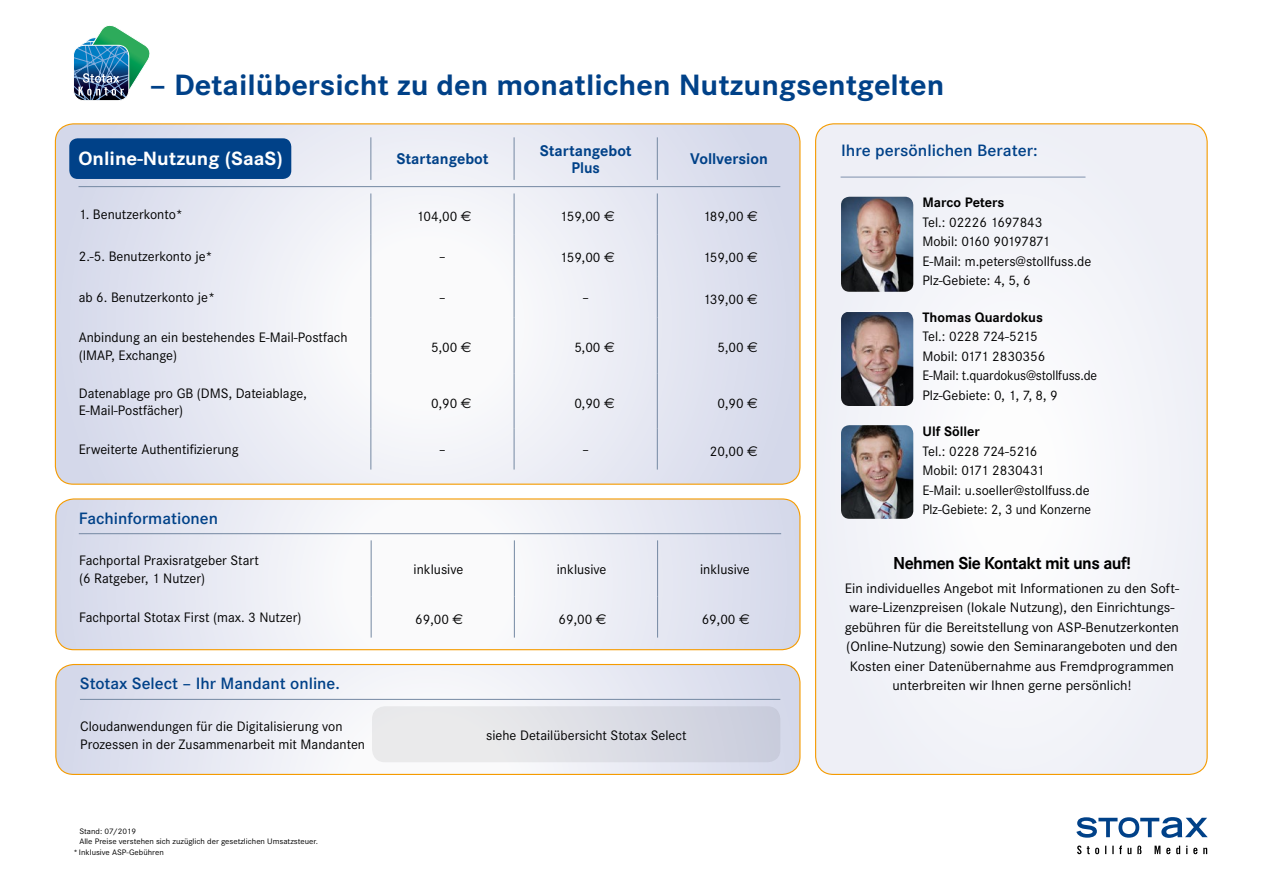
<style>
.page{position:relative;width:1263px;height:893px;background:#fff}
.page>*{position:absolute;margin:0;border:0;box-sizing:border-box;transform-origin:0 0}
.t1{font:700 30.6px "Corporate S";color:#004188;scale:1.05 1}
.t2{font:700 19.95px "Corporate S";color:#fff;scale:1.05 1}
.t3{font:700 18px "Corporate S";letter-spacing:-.03em;color:#000}
.t4{font:600 17.1px "Corporate S";color:#004188}
.t5{font:600 17.1px "Corporate S";color:#004188;scale:1.05 1}
.t6{font:700 16.05px/16.5px "Corporate S";color:#004188;text-align:center}
.t7{font:14.25px/19.5px "Corporate S";color:#000}
.t8{font:14.25px/19.5px "Corporate S";color:#000;text-align:center;scale:1.04 1}
.t9{font:700 14.25px "Corporate S";color:#000}
.t10{font:8.25px "Corporate S";color:#000;scale:1.07 1}
.s1{font-family:"Euro Sans Std"}
</style>
<div class="page">
<svg style="left:1076px;top:817px;width:132px;height:21px"></svg>
<svg style="left:1077px;top:845px;width:130px;height:9px"></svg>
<svg style="left:55px;top:124px;width:745px;height:360px"></svg>
<hr style="left:370px;top:137px;width:1px;height:43px;background:#7488a2">
<hr style="left:514px;top:137px;width:1px;height:43px;background:#7488a2">
<hr style="left:657px;top:137px;width:1px;height:43px;background:#7488a2">
<hr style="left:79px;top:186px;width:701px;height:1px;background:#7488a2">
<hr style="left:370px;top:193px;width:1px;height:42px;background:#7488a2">
<hr style="left:514px;top:193px;width:1px;height:42px;background:#7488a2">
<hr style="left:657px;top:193px;width:1px;height:42px;background:#7488a2">
<hr style="left:370px;top:235px;width:1px;height:41px;background:#7488a2">
<hr style="left:370px;top:276px;width:1px;height:41px;background:#7488a2">
<hr style="left:370px;top:317px;width:1px;height:56px;background:#7488a2">
<hr style="left:370px;top:373px;width:1px;height:55px;background:#7488a2">
<hr style="left:370px;top:428px;width:1px;height:42px;background:#7488a2">
<hr style="left:514px;top:235px;width:1px;height:41px;background:#7488a2">
<hr style="left:657px;top:235px;width:1px;height:41px;background:#7488a2">
<hr style="left:514px;top:276px;width:1px;height:41px;background:#7488a2">
<hr style="left:657px;top:276px;width:1px;height:41px;background:#7488a2">
<hr style="left:514px;top:317px;width:1px;height:56px;background:#7488a2">
<hr style="left:657px;top:317px;width:1px;height:56px;background:#7488a2">
<hr style="left:514px;top:373px;width:1px;height:55px;background:#7488a2">
<hr style="left:657px;top:373px;width:1px;height:55px;background:#7488a2">
<hr style="left:514px;top:428px;width:1px;height:42px;background:#7488a2">
<hr style="left:657px;top:428px;width:1px;height:42px;background:#7488a2">
<div style="left:69px;top:138px;width:222px;height:41px;background:#004188;border-radius:8px"></div>
<img style="left:73px;top:25px;width:77px;height:76px">
<div style="left:816px;top:124px;width:391px;height:650px;background:#f2f4f9"></div>
<img style="left:841px;top:197px;width:72px;height:95px">
<img style="left:841px;top:312px;width:72px;height:94px">
<img style="left:841px;top:425px;width:72px;height:94px">
<svg style="left:56px;top:499px;width:744px;height:151px"></svg>
<hr style="left:79px;top:533px;width:702px;height:1px;background:#7488a2">
<hr style="left:371px;top:540px;width:1px;height:56px;background:#7488a2">
<hr style="left:514px;top:540px;width:1px;height:56px;background:#7488a2">
<hr style="left:657px;top:540px;width:1px;height:56px;background:#7488a2">
<hr style="left:371px;top:596px;width:1px;height:42px;background:#7488a2">
<hr style="left:514px;top:596px;width:1px;height:42px;background:#7488a2">
<hr style="left:657px;top:596px;width:1px;height:42px;background:#7488a2">
<div style="left:55px;top:498px;width:745px;height:152px;border:1px solid #f59b00;border-radius:18px"></div>
<svg style="left:57px;top:664px;width:743px;height:110px"></svg>
<div style="left:372px;top:706px;width:408px;height:56px;background:linear-gradient(to right,#f1f0ee,#cbcede);border-radius:13px"></div>
<hr style="left:80px;top:699px;width:700px;height:1px;background:#7488a2">
<div style="left:55px;top:664px;width:745px;height:111px;border:1px solid #f59b00;border-radius:18px"></div>
<h1 class="t1" style="left:150px;top:68px;width:758px">– Detailübersicht zu den monatlichen Nutzungsentgelten</h1>
<h2 class="t2" style="left:78px;top:147px;width:196px">Online-Nutzung (SaaS)</h2>
<p class="t6" style="left:396px;top:151px;width:93px">Startangebot</p>
<p class="t6" style="left:540px;top:143px;width:93px">Startangebot<br>Plus</p>
<p class="t6" style="left:690px;top:151px;width:79px">Vollversion</p>
<p class="t7" style="left:79px;top:205px;width:106px">1. Benutzerkonto*</p>
<p class="t7" style="left:416px;top:207px;width:57px">104,00 <span class="s1">€</span></p>
<p class="t7" style="left:560px;top:207px;width:56px">159,00 <span class="s1">€</span></p>
<p class="t7" style="left:703px;top:207px;width:56px">189,00 <span class="s1">€</span></p>
<p class="t7" style="left:79px;top:246px;width:136px">2.-5. Benutzerkonto je*</p>
<p class="t7" style="left:439px;top:246px;width:9px">–</p>
<p class="t7" style="left:560px;top:248px;width:56px">159,00 <span class="s1">€</span></p>
<p class="t7" style="left:703px;top:248px;width:56px">159,00 <span class="s1">€</span></p>
<p class="t7" style="left:79px;top:288px;width:138px">ab 6. Benutzerkonto je*</p>
<p class="t7" style="left:439px;top:288px;width:9px">–</p>
<p class="t7" style="left:582px;top:288px;width:9px">–</p>
<p class="t7" style="left:703px;top:289px;width:56px">139,00 <span class="s1">€</span></p>
<p class="t7" style="left:79px;top:328px;width:270px;line-height:18px">Anbindung an ein bestehendes E-Mail-Postfach (IMAP, Exchange)</p>
<p class="t7" style="left:431px;top:338px;width:42px">5,00 <span class="s1">€</span></p>
<p class="t7" style="left:574px;top:338px;width:42px">5,00 <span class="s1">€</span></p>
<p class="t7" style="left:717px;top:338px;width:42px">5,00 <span class="s1">€</span></p>
<p class="t7" style="left:79px;top:384px;width:229px;line-height:17.1px">Datenablage pro GB (DMS, Dateiablage,<br>E-Mail-Postfächer)</p>
<p class="t7" style="left:431px;top:393px;width:42px">0,90 <span class="s1">€</span></p>
<p class="t7" style="left:574px;top:393px;width:42px">0,90 <span class="s1">€</span></p>
<p class="t7" style="left:717px;top:393px;width:42px">0,90 <span class="s1">€</span></p>
<p class="t7" style="left:79px;top:440px;width:161px">Erweiterte Authentifizierung</p>
<p class="t7" style="left:439px;top:440px;width:9px">–</p>
<p class="t7" style="left:582px;top:440px;width:9px">–</p>
<p class="t7" style="left:710px;top:442px;width:50px">20,00 <span class="s1">€</span></p>
<p class="t4" style="left:79px;top:508px;width:141px">Fachinformationen</p>
<p class="t7" style="left:79px;top:551px;width:182px;line-height:18px">Fachportal Praxisratgeber Start (6 Ratgeber, 1 Nutzer)</p>
<p class="t7" style="left:414px;top:559px;width:51px">inklusive</p>
<p class="t7" style="left:557px;top:559px;width:51px">inklusive</p>
<p class="t7" style="left:700px;top:559px;width:51px">inklusive</p>
<p class="t7" style="left:79px;top:608px;width:224px">Fachportal Stotax First (max. 3 Nutzer)</p>
<p class="t7" style="left:415px;top:610px;width:50px">69,00 <span class="s1">€</span></p>
<p class="t7" style="left:558px;top:610px;width:50px">69,00 <span class="s1">€</span></p>
<p class="t7" style="left:702px;top:610px;width:50px">69,00 <span class="s1">€</span></p>
<p class="t4" style="left:80px;top:674px;width:261px">Stotax Select – Ihr Mandant online.</p>
<p class="t7" style="left:80px;top:717px;width:286px;line-height:18px">Cloudanwendungen für die Digitalisierung von<br>Prozessen in der Zusammenarbeit mit Mandanten</p>
<p class="t7" style="left:486px;top:725px;width:202px">siehe Detailübersicht Stotax Select</p>
<p class="t10" style="left:79px;top:826px;width:54px">Stand: 07/2019</p>
<p class="t10" style="left:79px;top:837px;width:225px">Alle Preise verstehen sich zuzüglich der gesetzlichen Umsatzsteuer.</p>
<p class="t10" style="left:73px;top:847px;width:86px">*Inklusive ASP-Gebühren</p>
<p class="t5" style="left:841px;top:141px;width:189px">Ihre persönlichen Berater:</p>
<p class="t9" style="left:922px;top:194px;width:84px">Marco Peters</p>
<p class="t7" style="left:922px;top:212px;width:171px">Tel.: 02226 1697843<br>Mobil: 0160 90197871<br>E-Mail: m.peters@stollfuss.de<br>Plz-Gebiete: 4, 5, 6</p>
<p class="t9" style="left:922px;top:309px;width:122px">Thomas Quardokus</p>
<p class="t7" style="left:922px;top:327px;width:176px">Tel.: 0228 724-5215<br>Mobil: 0171 2830356<br>E-Mail: t.quardokus@stollfuss.de<br>Plz-Gebiete: 0, 1, 7, 8, 9</p>
<p class="t9" style="left:922px;top:423px;width:59px">Ulf Söller</p>
<p class="t7" style="left:922px;top:441px;width:170px">Tel.: 0228 724-5216<br>Mobil: 0171 2830431<br>E-Mail: u.soeller@stollfuss.de<br>Plz-Gebiete: 2, 3 und Konzerne</p>
<p class="t3" style="left:893px;top:552px;width:239px">Nehmen Sie Kontakt mit uns auf!</p>
<p class="t8" style="left:845px;top:578px;width:323px">Ein individuelles Angebot mit Informationen zu den Soft&shy;ware-Lizenzpreisen (lokale Nutzung), den Einrichtungs&shy;gebühren für die Bereitstellung von ASP-Benutzerkonten (Online-Nutzung) sowie den Seminarangeboten und den Kosten einer Datenübernahme aus Fremdprogrammen unterbreiten wir Ihnen gerne persönlich!</p>
</div>
